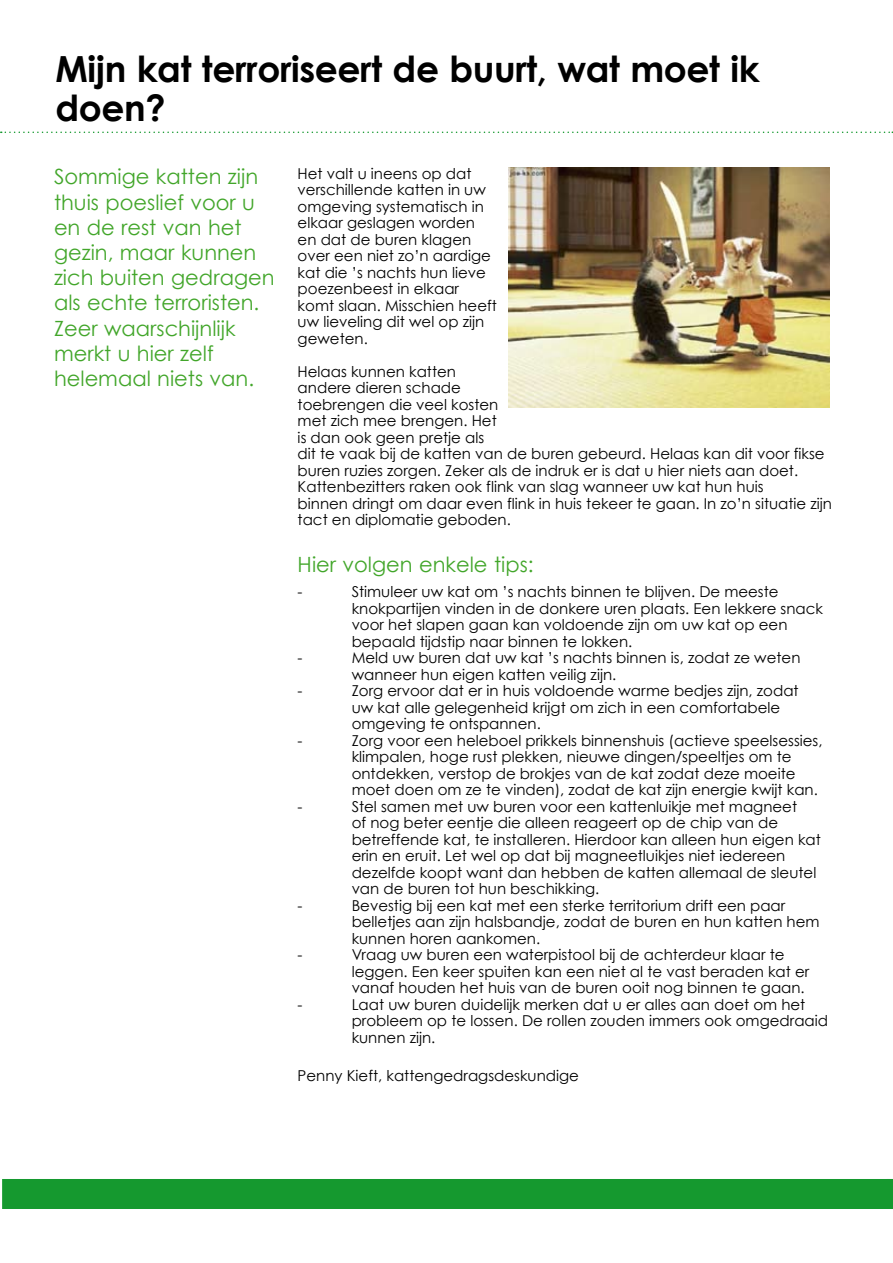
<style>
.page{position:relative;width:893px;height:1263px;background:#fff}
.page>*{position:absolute;margin:0;border:0;box-sizing:border-box;transform-origin:0 0}
.t1{font:700 36px/39px "Century Gothic";letter-spacing:-.01em;color:#000}
.t2{font:21px/25.2px "Century Gothic";color:#42a62a}
.t3{font:15px/16.5px "Century Gothic";color:#000}
</style>
<div class="page">
<svg style="left:1px;top:132px;width:892px;height:1px"></svg>
<div style="left:2px;top:1179px;width:891px;height:30px;background:#15992f"></div>
<img style="left:509px;top:167px;width:320px;height:240px">
<h1 class="t1" style="left:55px;top:48px;width:706px">Mijn kat terroriseert de buurt, wat moet ik doen?</h1>
<h2 class="t2" style="left:54px;top:164px;width:222px">Sommige katten zijn thuis poeslief voor u en de rest van het gezin, maar kunnen zich buiten gedragen als echte terroristen.<br>Zeer waarschijnlijk merkt u hier zelf helemaal niets van.</h2>
<p class="t3" style="left:298px;top:165px;width:201px">Het valt u ineens op dat verschillende katten in uw omgeving systematisch in elkaar geslagen worden en dat de buren klagen over een niet zo’n aardige kat die ’s nachts hun lieve poezenbeest in elkaar komt slaan. Misschien heeft uw lieveling dit wel op zijn geweten.</p>
<p class="t3" style="left:298px;top:363px;width:536px">Helaas kunnen katten<br>andere dieren schade<br>toebrengen die veel kosten<br>met zich mee brengen. Het<br>is dan ook geen pretje als<br>dit te vaak bij de katten van de buren gebeurd. Helaas kan dit voor fikse buren ruzies zorgen. Zeker als de indruk er is dat u hier niets aan doet.<br>Kattenbezitters raken ook flink van slag wanneer uw kat hun huis<br>binnen dringt om daar even flink in huis tekeer te gaan. In zo’n situatie zijn tact en diplomatie geboden.</p>
<h2 class="t2" style="left:298px;top:551px;width:237px">Hier volgen enkele tips:</h2>
<p class="t3" style="left:298px;top:583px;width:6px">-</p>
<p class="t3" style="left:352px;top:583px;width:473px">Stimuleer uw kat om ’s nachts binnen te blijven. De meeste knokpartijen vinden in de donkere uren plaats. Een lekkere snack voor het slapen gaan kan voldoende zijn om uw kat op een bepaald tijdstip naar binnen te lokken.</p>
<p class="t3" style="left:298px;top:649px;width:6px">-</p>
<p class="t3" style="left:352px;top:649px;width:450px">Meld uw buren dat uw kat ’s nachts binnen is, zodat ze weten wanneer hun eigen katten veilig zijn.</p>
<p class="t3" style="left:298px;top:682px;width:6px">-</p>
<p class="t3" style="left:352px;top:682px;width:449px">Zorg ervoor dat er in huis voldoende warme bedjes zijn, zodat uw kat alle gelegenheid krijgt om zich in een comfortabele omgeving te ontspannen.</p>
<p class="t3" style="left:298px;top:732px;width:6px">-</p>
<p class="t3" style="left:352px;top:732px;width:472px">Zorg voor een heleboel prikkels binnenshuis (actieve speelsessies, klimpalen, hoge rust plekken, nieuwe dingen/speeltjes om te ontdekken, verstop de brokjes van de kat zodat deze moeite moet doen om ze te vinden), zodat de kat zijn energie kwijt kan.</p>
<p class="t3" style="left:298px;top:798px;width:6px">-</p>
<p class="t3" style="left:352px;top:798px;width:471px">Stel samen met uw buren voor een kattenluikje met magneet<br>of nog beter eentje die alleen reageert op de chip van de betreffende kat, te installeren. Hierdoor kan alleen hun eigen kat erin en eruit. Let wel op dat bij magneetluikjes niet iedereen dezelfde koopt want dan hebben de katten allemaal de sleutel van de buren tot hun beschikking.</p>
<p class="t3" style="left:298px;top:897px;width:6px">-</p>
<p class="t3" style="left:352px;top:897px;width:469px">Bevestig bij een kat met een sterke territorium drift een paar belletjes aan zijn halsbandje, zodat de buren en hun katten hem kunnen horen aankomen.</p>
<p class="t3" style="left:298px;top:946px;width:6px">-</p>
<p class="t3" style="left:352px;top:946px;width:459px">Vraag uw buren een waterpistool bij de achterdeur klaar te leggen. Een keer spuiten kan een niet al te vast beraden kat er vanaf houden het huis van de buren ooit nog binnen te gaan.</p>
<p class="t3" style="left:298px;top:996px;width:6px">-</p>
<p class="t3" style="left:352px;top:996px;width:478px">Laat uw buren duidelijk merken dat u er alles aan doet om het probleem op te lossen. De rollen zouden immers ook omgedraaid kunnen zijn.</p>
<p class="t3" style="left:298px;top:1067px;width:283px">Penny Kieft, kattengedragsdeskundige</p>
</div>
